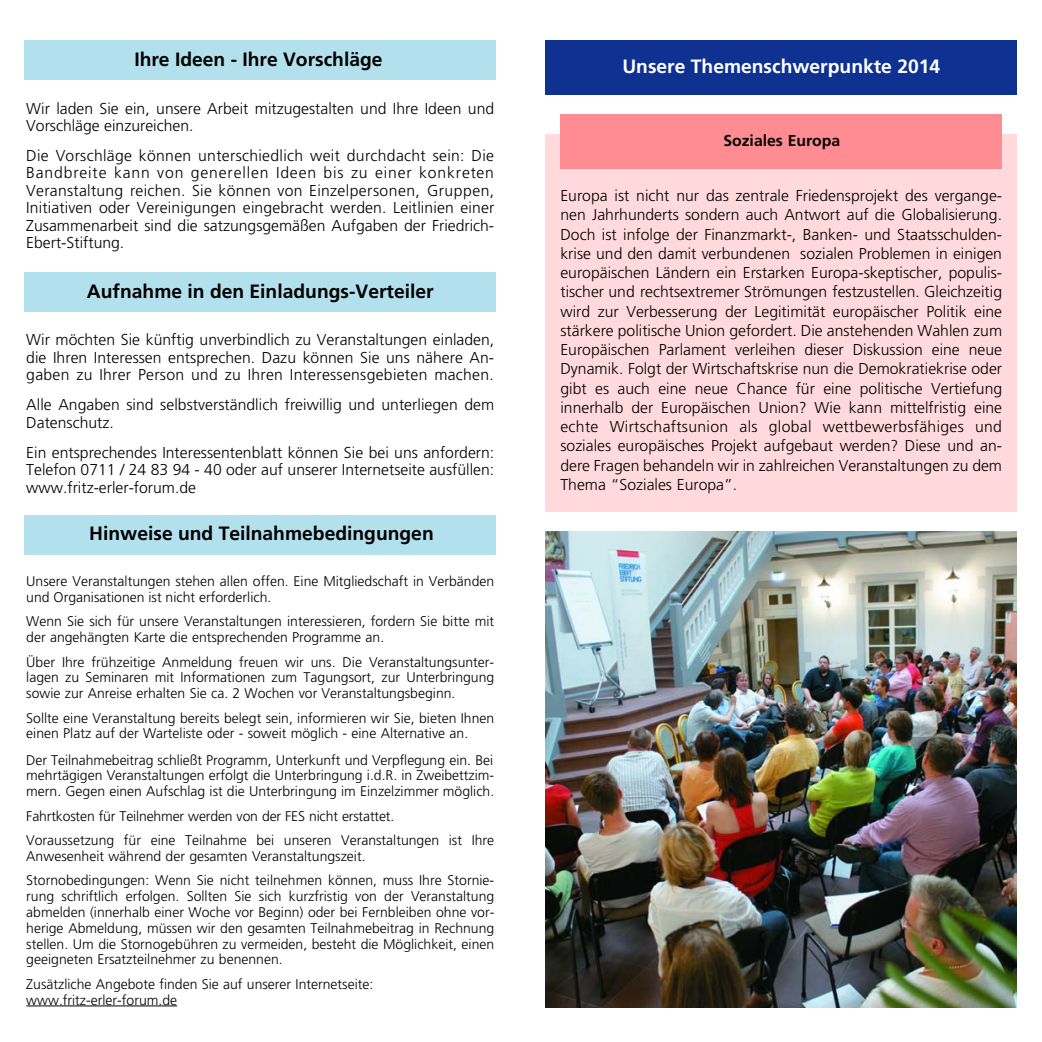
<style>
.page{position:relative;width:1042px;height:1042px;background:#fff}
.page>*{position:absolute;margin:0;border:0;box-sizing:border-box;transform-origin:0 0}
.t1{font:700 19.25px "Frutiger";color:#000}
.t2{font:700 19.25px "Frutiger";color:#fff}
.t3{font:300 15.75px/19.2px "Frutiger";color:#000;text-align:justify}
.t4{font:700 15.75px "Frutiger";color:#000}
.t5{font:300 14px/15.8px "Frutiger";color:#000}
</style>
<div class="page">
<div style="left:25px;top:515px;width:471px;height:40px;background:#b3e0ed"></div>
<hr style="left:26px;top:1005px;width:151px;height:1px;background:#000">
<div style="left:25px;top:40px;width:471px;height:40px;background:#b3e0ed"></div>
<div style="left:25px;top:272px;width:471px;height:40px;background:#b3e0ed"></div>
<div style="left:545px;top:40px;width:472px;height:54px;background:#0e3192"></div>
<div style="left:545px;top:134px;width:472px;height:377px;background:#ffd9db"></div>
<div style="left:560px;top:114px;width:442px;height:55px;background:#ff8c93"></div>
<img style="left:545px;top:531px;width:472px;height:476px">
<p class="t1" style="left:134px;top:52px;width:250px">Ihre Ideen - Ihre Vorschläge</p>
<p class="t3" style="left:26px;top:100px;width:469px;line-height:17.5px">Wir laden Sie ein, unsere Arbeit mitzugestalten und Ihre Ideen und<br>Vorschläge einzureichen.</p>
<p class="t3" style="left:26px;top:148px;width:469px;line-height:17.5px">Die Vorschläge können unterschiedlich weit durchdacht sein: Die Bandbreite kann von generellen Ideen bis zu einer konkreten Veranstaltung reichen. Sie können von Einzelpersonen, Gruppen, Initiativen oder Vereinigungen eingebracht werden. Leitlinien einer Zusammenarbeit sind die satzungsgemäßen Aufgaben der Friedrich-Ebert-Stiftung.</p>
<p class="t1" style="left:87px;top:284px;width:348px">Aufnahme in den Einladungs-Verteiler</p>
<p class="t3" style="left:26px;top:332px;width:469px;line-height:17.5px">Wir möchten Sie künftig unverbindlich zu Veranstaltungen einladen, die Ihren Interessen entsprechen. Dazu können Sie uns nähere An&shy;gaben zu Ihrer Person und zu Ihren Interessensgebieten machen.</p>
<p class="t3" style="left:26px;top:397px;width:469px;line-height:17.5px">Alle Angaben sind selbstverständlich freiwillig und unterliegen dem<br>Datenschutz.</p>
<p class="t3" style="left:26px;top:444px;width:469px;line-height:17.5px">Ein entsprechendes Interessentenblatt können Sie bei uns anfordern:<br>Telefon 0711 / 24 83 94 - 40 oder auf unserer Internetseite ausfüllen: www.fritz-erler-forum.de</p>
<p class="t1" style="left:89px;top:526px;width:346px">Hinweise und Teilnahmebedingungen</p>
<p class="t5" style="left:26px;top:574px;width:469px">Unsere Veranstaltungen stehen allen offen. Eine Mitgliedschaft in Verbänden und Organisationen ist nicht erforderlich.</p>
<p class="t5" style="left:26px;top:615px;width:469px">Wenn Sie sich für unsere Veranstaltungen interessieren, fordern Sie bitte mit der angehängten Karte die entsprechenden Programme an.</p>
<p class="t5" style="left:26px;top:655px;width:469px;text-align:justify">Über Ihre frühzeitige Anmeldung freuen wir uns. Die Veranstaltungsunter&shy;lagen zu Seminaren mit Informationen zum Tagungsort, zur Unterbringung sowie zur Anreise erhalten Sie ca. 2 Wochen vor Veranstaltungsbeginn.</p>
<p class="t5" style="left:26px;top:711px;width:469px">Sollte eine Veranstaltung bereits belegt sein, informieren wir Sie, bieten Ihnen einen Platz auf der Warteliste oder - soweit möglich - eine Alternative an.</p>
<p class="t5" style="left:26px;top:753px;width:469px;text-align:justify">Der Teilnahmebeitrag schließt Programm, Unterkunft und Verpflegung ein. Bei mehrtägigen Veranstaltungen erfolgt die Unterbringung i.d.R. in Zweibettzim&shy;mern. Gegen einen Aufschlag ist die Unterbringung im Einzelzimmer möglich.</p>
<p class="t5" style="left:26px;top:804px;width:469px;line-height:24.5px">Fahrtkosten für Teilnehmer werden von der FES nicht erstattet.<br>Voraussetzung für eine Teilnahme bei unseren Veranstaltungen ist Ihre</p>
<p class="t5" style="left:26px;top:845px;width:469px;line-height:24.5px">Anwesenheit während der gesamten Veranstaltungszeit.<br>Stornobedingungen: Wenn Sie nicht teilnehmen können, muss Ihre Stornie-</p>
<p class="t5" style="left:26px;top:889px;width:469px;text-align:justify">rung schriftlich erfolgen. Sollten Sie sich kurzfristig von der Veranstaltung abmelden (innerhalb einer Woche vor Beginn) oder bei Fernbleiben ohne vor&shy;herige Abmeldung, müssen wir den gesamten Teilnahmebeitrag in Rechnung stellen. Um die Stornogebühren zu vermeiden, besteht die Möglichkeit, einen geeigneten Ersatzteilnehmer zu benennen.</p>
<p class="t5" style="left:26px;top:977px;width:348px">Zusätzliche Angebote finden Sie auf unserer Internetseite: www.fritz-erler-forum.de</p>
<p class="t2" style="left:622px;top:58px;width:319px">Unsere Themenschwerpunkte 2014</p>
<p class="t4" style="left:723px;top:135px;width:118px">Soziales Europa</p>
<p class="t3" style="left:560px;top:187px;width:443px">Europa ist nicht nur das zentrale Friedensprojekt des vergange&shy;nen Jahrhunderts sondern auch Antwort auf die Globalisierung.<br>Doch ist infolge der Finanzmarkt-, Banken- und Staatsschulden&shy;krise und den damit verbundenen sozialen Problemen in einigen europäischen Ländern ein Erstarken Europa-skeptischer, populis&shy;tischer und rechtsextremer Strömungen festzustellen. Gleichzeitig wird zur Verbesserung der Legitimität europäischer Politik eine stärkere politische Union gefordert. Die anstehenden Wahlen zum Europäischen Parlament verleihen dieser Diskussion eine neue Dynamik. Folgt der Wirtschaftskrise nun die Demokratiekrise oder gibt es auch eine neue Chance für eine politische Vertiefung innerhalb der Europäischen Union? Wie kann mittelfristig eine echte Wirtschaftsunion als global wettbewerbsfähiges und soziales europäisches Projekt aufgebaut werden? Diese und an&shy;dere Fragen behandeln wir in zahlreichen Veranstaltungen zu dem Thema “Soziales Europa”.</p>
</div>
